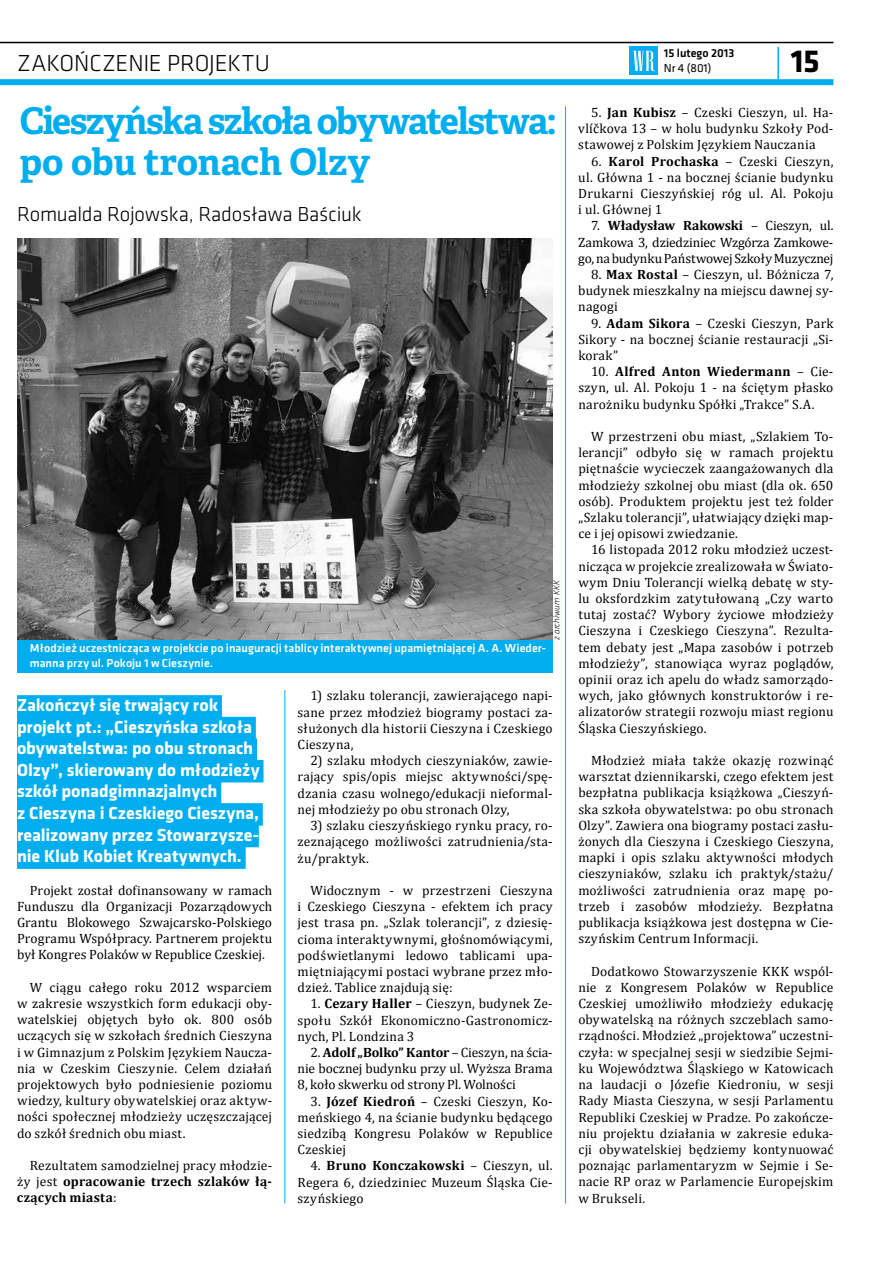
<style>
.page{position:relative;width:893px;height:1263px;background:#fff}
.page>*{position:absolute;margin:0;border:0;box-sizing:border-box;transform-origin:0 0}
.t1{font:700 36.75px/40.8px "Adelle Basic";letter-spacing:-.04em;color:#00aeef}
.t2{font:700 33px "Klavika";color:#000}
.t3{font:300 24px "Klavika";letter-spacing:-.005em;color:#000}
.t4{font:300 21px "Klavika";letter-spacing:-.01em;color:#000}
.t5{font:700 18px/21.6px "Klavika";letter-spacing:-.005em;color:#fff}
.t6{font:13.5px/16.2px "Cambria";letter-spacing:.015em;color:#000;text-align:justify}
.t7{font:500 12px/14.4px "Klavika";letter-spacing:.005em;color:#fff}
.t8{font:500 12px "Klavika";color:#000}
.t9{font:12px "Klavika";color:#000}
.t10{font:italic 300 9px "Klavika";letter-spacing:.015em;color:#000}
.s1{font-weight:700}
</style>
<div class="page">
<hr style="left:0;top:42px;width:833px;height:1px;background:#000">
<div style="left:0;top:79px;width:833px;height:6px;background:#00aeef"></div>
<hr style="left:777px;top:47px;width:2px;height:35px;background:#00aeef">
<div style="left:630px;top:47px;width:28px;height:28px;background:#00aeef"></div>
<svg style="left:633px;top:51px;width:22px;height:20px"></svg>
<div style="left:17px;top:640px;width:536px;height:32px;background:#00aeef"></div>
<div style="left:17px;top:695px;width:205px;height:23px;background:#00aeef"></div>
<div style="left:17px;top:717px;width:239px;height:22px;background:#00aeef"></div>
<div style="left:17px;top:738px;width:240px;height:23px;background:#00aeef"></div>
<div style="left:17px;top:760px;width:246px;height:22px;background:#00aeef"></div>
<div style="left:17px;top:781px;width:204px;height:23px;background:#00aeef"></div>
<div style="left:17px;top:803px;width:246px;height:23px;background:#00aeef"></div>
<div style="left:17px;top:825px;width:242px;height:22px;background:#00aeef"></div>
<div style="left:17px;top:846px;width:229px;height:23px;background:#00aeef"></div>
<img style="left:17px;top:238px;width:536px;height:402px">
<hr style="left:565px;top:106px;width:1px;height:1097px;background:#00aeef">
<hr style="left:284px;top:690px;width:1px;height:513px;background:#00aeef">
<h3 class="t3" style="left:17px;top:48px;width:254px">zakończenie projektu</h3>
<p class="t8" style="left:664px;top:45px;width:72px">15 lutego 2013</p>
<p class="t9" style="left:664px;top:60px;width:49px">Nr 4 (801)</p>
<h2 class="t2" style="left:791px;top:37px;width:30px">15</h2>
<h1 class="t1" style="left:20px;top:101px;width:538px">Cieszyńska szkoła obywatelstwa: po obu tronach Olzy</h1>
<p class="t6" style="left:578px;top:104px;width:257px;text-indent:13px">5. <span class="s1">Jan Kubisz</span> – Czeski Cieszyn, ul. Ha&shy;vlíčkova 13 – w holu budynku Szkoły Pod&shy;stawowej z Polskim Językiem Nauczania</p>
<p class="t6" style="left:578px;top:153px;width:257px;text-indent:13px">6. <span class="s1">Karol Prochaska</span> – Czeski Cieszyn, ul. Główna 1 - na bocznej ścianie budynku Drukarni Cieszyńskiej róg ul. Al. Pokoju i ul. Głównej 1</p>
<p class="t6" style="left:578px;top:218px;width:257px;text-indent:13px">7. <span class="s1">Władysław Rakowski</span> – Cieszyn, ul.<br>Zamkowa 3, dziedziniec Wzgórza Zamkowe&shy;go, na budynku Państwowej Szkoły Muzycznej</p>
<p class="t6" style="left:578px;top:266px;width:257px;text-indent:13px">8. <span class="s1">Max Rostal</span> – Cieszyn, ul. Bóżnicza 7, budynek mieszkalny na miejscu dawnej sy&shy;nagogi</p>
<p class="t6" style="left:578px;top:315px;width:257px;text-indent:13px">9. <span class="s1">Adam Sikora</span> – Czeski Cieszyn, Park Sikory - na bocznej ścianie restauracji „Si&shy;korak”</p>
<p class="t6" style="left:578px;top:363px;width:257px;text-indent:13px">10. <span class="s1">Alfred Anton Wiedermann</span> – Cie&shy;szyn, ul. Al. Pokoju 1 - na ściętym płasko narożniku budynku Spółki „Trakce” S.A.</p>
<p class="t6" style="left:578px;top:428px;width:257px;text-indent:13px">W przestrzeni obu miast, „Szlakiem To&shy;lerancji” odbyło się w ramach projektu piętnaście wycieczek zaangażowanych dla młodzieży szkolnej obu miast (dla ok. 650 osób). Produktem projektu jest też folder „Szlaku tolerancji”, ułatwiający dzięki map&shy;ce i jej opisowi zwiedzanie.</p>
<p class="t6" style="left:578px;top:542px;width:257px;text-indent:13px">16 listopada 2012 roku młodzież uczest&shy;nicząca w projekcie zrealizowała w Świato&shy;wym Dniu Tolerancji wielką debatę w sty&shy;lu oksfordzkim zatytułowaną „Czy warto tutaj zostać? Wybory życiowe młodzieży Cieszyna i Czeskiego Cieszyna”. Rezulta&shy;tem debaty jest „Mapa zasobów i potrzeb młodzieży”, stanowiąca wyraz poglądów, opinii oraz ich apelu do władz samorządo&shy;wych, jako głównych konstruktorów i re&shy;alizatorów strategii rozwoju miast regionu Śląska Cieszyńskiego.</p>
<p class="t6" style="left:578px;top:752px;width:257px;text-indent:13px">Młodzież miała także okazję rozwinąć warsztat dziennikarski, czego efektem jest bezpłatna publikacja książkowa „Cieszyń&shy;ska szkoła obywatelstwa: po obu stronach Olzy”. Zawiera ona biogramy postaci zasłu&shy;żonych dla Cieszyna i Czeskiego Cieszyna, mapki i opis szlaku aktywności młodych cieszyniaków, szlaku ich praktyk/stażu/ możliwości zatrudnienia oraz mapę po&shy;trzeb i zasobów młodzieży. Bezpłatna publikacja książkowa jest dostępna w Cie&shy;szyńskim Centrum Informacji.</p>
<p class="t6" style="left:578px;top:963px;width:257px;text-indent:13px">Dodatkowo Stowarzyszenie KKK wspól&shy;nie z Kongresem Polaków w Republice Czeskiej umożliwiło młodzieży edukację obywatelską na różnych szczeblach samo&shy;rządności. Młodzież „projektowa” uczestni&shy;czyła: w specjalnej sesji w siedzibie Sejmi&shy;ku Województwa Śląskiego w Katowicach na laudacji o Józefie Kiedroniu, w sesji Rady Miasta Cieszyna, w sesji Parlamentu Republiki Czeskiej w Pradze. Po zakończe&shy;niu projektu działania w zakresie eduka&shy;cji obywatelskiej będziemy kontynuować poznając parlamentaryzm w Sejmie i Se&shy;nacie RP oraz w Parlamencie Europejskim w Brukseli.</p>
<h3 class="t4" style="left:17px;top:201px;width:346px">Romualda Rojowska, Radosława Baściuk</h3>
<p class="t10" style="left:551px;top:640px;width:61px;rotate:-90deg">z archiwum KKK</p>
<p class="t7" style="left:30px;top:641px;width:518px">Młodzież uczestnicząca w projekcie po inauguracji tablicy interaktywnej upamiętniającej A. A. Wieder&shy;manna przy ul. Pokoju 1 w Cieszynie.</p>
<p class="t5" style="left:17px;top:693px;width:244px">Zakończył się trwający rok projekt pt.: „Cieszyńska szkoła obywatelstwa: po obu stronach<br>Olzy”, skierowany do młodzieży szkół ponadgimnazjalnych<br>z Cieszyna i Czeskiego Cieszyna, realizowany przez Stowarzysze&shy;nie Klub Kobiet Kreatywnych.</p>
<p class="t6" style="left:17px;top:882px;width:257px;text-indent:13px">Projekt został dofinansowany w ramach Funduszu dla Organizacji Pozarządowych Grantu Blokowego Szwajcarsko-Polskiego Programu Współpracy. Partnerem projektu był Kongres Polaków w Republice Czeskiej.</p>
<p class="t6" style="left:17px;top:979px;width:257px;text-indent:13px">W ciągu całego roku 2012 wsparciem w zakresie wszystkich form edukacji oby&shy;watelskiej objętych było ok. 800 osób uczących się w szkołach średnich Cieszyna i w Gimnazjum z Polskim Językiem Naucza&shy;nia w Czeskim Cieszynie. Celem działań projektowych było podniesienie poziomu wiedzy, kultury obywatelskiej oraz aktyw&shy;ności społecznej młodzieży uczęszczającej do szkół średnich obu miast.</p>
<p class="t6" style="left:17px;top:1157px;width:257px;text-indent:13px">Rezultatem samodzielnej pracy młodzie&shy;ży jest <span class="s1">opracowanie trzech szlaków łą&shy;czących miasta</span>:</p>
<p class="t6" style="left:298px;top:688px;width:257px;text-indent:13px">1) szlaku tolerancji, zawierającego napi&shy;sane przez młodzież biogramy postaci za&shy;służonych dla historii Cieszyna i Czeskiego Cieszyna,</p>
<p class="t6" style="left:298px;top:752px;width:257px;text-indent:13px">2) szlaku młodych cieszyniaków, zawie&shy;rający spis/opis miejsc aktywności/spę&shy;dzania czasu wolnego/edukacji nieformal&shy;nej młodzieży po obu stronach Olzy,</p>
<p class="t6" style="left:298px;top:817px;width:257px;text-indent:13px">3) szlaku cieszyńskiego rynku pracy, ro&shy;zeznającego możliwości zatrudnienia/sta&shy;żu/praktyk.</p>
<p class="t6" style="left:298px;top:882px;width:257px;text-indent:13px">Widocznym - w przestrzeni Cieszyna i Czeskiego Cieszyna - efektem ich pracy jest trasa pn. „Szlak tolerancji”, z dziesię&shy;cioma interaktywnymi, głośnomówiącymi, podświetlanymi ledowo tablicami upa&shy;miętniającymi postaci wybrane przez mło&shy;dzież. Tablice znajdują się:</p>
<p class="t6" style="left:298px;top:995px;width:257px;text-indent:13px">1. <span class="s1">Cezary Haller</span> – Cieszyn, budynek Ze&shy;społu Szkół Ekonomiczno-Gastronomicz&shy;nych, Pl. Londzina 3</p>
<p class="t6" style="left:298px;top:1044px;width:257px;text-indent:13px">2. <span class="s1">Adolf „Bolko” Kantor</span> – Cieszyn, na ścia&shy;nie bocznej budynku przy ul. Wyższa Brama 8, koło skwerku od strony Pl. Wolności</p>
<p class="t6" style="left:298px;top:1093px;width:257px;text-indent:13px">3. <span class="s1">Józef Kiedroń</span> – Czeski Cieszyn, Ko&shy;meńskiego 4, na ścianie budynku będącego siedzibą Kongresu Polaków w Republice Czeskiej</p>
<p class="t6" style="left:298px;top:1157px;width:257px;text-indent:13px">4. <span class="s1">Bruno Konczakowski</span> – Cieszyn, ul.<br>Regera 6, dziedziniec Muzeum Śląska Cie&shy;szyńskiego</p>
</div>
